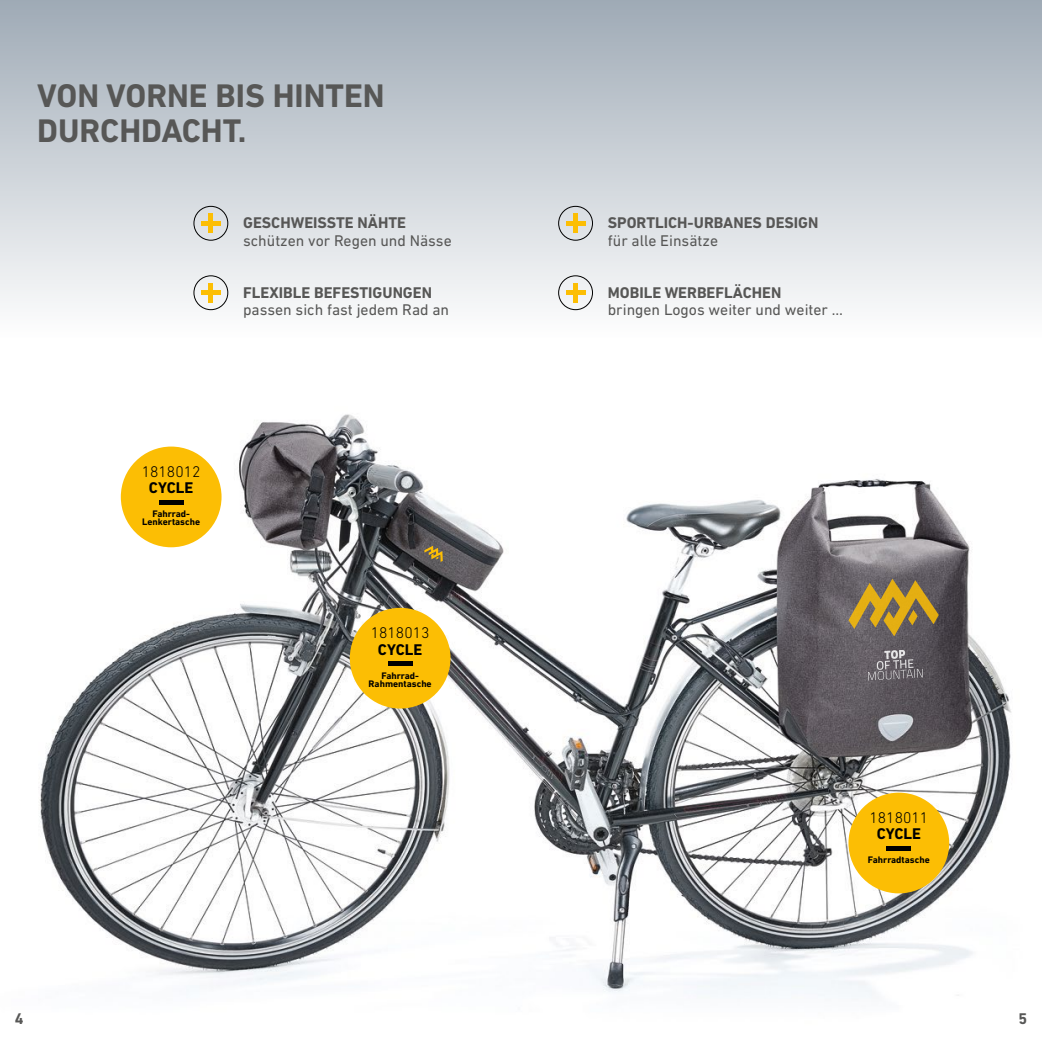
<style>
.page{position:relative;width:1042px;height:1042px;background:#fff}
.page>*{position:absolute;margin:0;border:0;box-sizing:border-box;transform-origin:0 0}
.t1{font:700 33.25px/34.6px "DIN Next LT Pro";color:#575756}
.t2{font:15.75px/17.3px "DIN Next LT Pro";color:#575756}
.t3{font:700 15.75px/17.3px "DIN Next LT Pro";color:#575756}
.t4{font:300 15.75px/16.6px "DIN Next LT Pro";color:#000;text-align:center}
.t5{font:700 9.62px/8.8px "DIN Next LT Pro";color:#000;text-align:center}
.s1{font-weight:700}
.s2{font-weight:400}
</style>
<div class="page">
<img style="left:38px;top:425px;width:974px;height:573px">
<div style="left:0;top:0;width:1042px;height:337px;background:linear-gradient(to bottom,#9faab6,#fdfdfd)"></div>
<div style="left:121px;top:446px;width:100px;height:101px;background:#fcbe04;border-radius:50%"></div>
<div style="left:350px;top:608px;width:100px;height:100px;background:#fcbe04;border-radius:50%"></div>
<div style="left:848px;top:792px;width:101px;height:101px;background:#fcbe04;border-radius:50%"></div>
<svg style="left:848px;top:579px;width:91px;height:57px;background:#947d44"></svg>
<svg style="left:868px;top:650px;width:55px;height:30px;background:#767177"></svg>
<svg style="left:424px;top:546px;width:19px;height:16px"></svg>
<div style="left:886px;top:846px;width:25px;height:5px;background:#000"></div>
<div style="left:388px;top:661px;width:24px;height:5px;background:#000"></div>
<div style="left:159px;top:500px;width:25px;height:5px;background:#000"></div>
<div style="left:201px;top:221px;width:20px;height:5px;background:#fcbe04"></div>
<div style="left:208px;top:213px;width:5px;height:20px;background:#fcbe04"></div>
<div style="left:193px;top:206px;width:35px;height:35px;border:1px solid #000;border-radius:50%"></div>
<div style="left:566px;top:221px;width:19px;height:5px;background:#fcbe04"></div>
<div style="left:573px;top:213px;width:5px;height:20px;background:#fcbe04"></div>
<div style="left:558px;top:206px;width:35px;height:35px;border:1px solid #000;border-radius:50%"></div>
<div style="left:201px;top:290px;width:20px;height:5px;background:#fcbe04"></div>
<div style="left:208px;top:283px;width:5px;height:20px;background:#fcbe04"></div>
<div style="left:193px;top:275px;width:35px;height:35px;border:1px solid #000;border-radius:50%"></div>
<div style="left:566px;top:290px;width:19px;height:5px;background:#fcbe04"></div>
<div style="left:573px;top:283px;width:5px;height:20px;background:#fcbe04"></div>
<div style="left:558px;top:275px;width:35px;height:35px;border:1px solid #000;border-radius:50%"></div>
<p class="t1" style="left:37px;top:78px;width:349px">VON VORNE BIS HINTEN<br>DURCHDACHT.</p>
<p class="t2" style="left:243px;top:214px;width:210px"><span class="s1">GESCHWEISSTE NÄHTE </span>schützen vor Regen und Nässe</p>
<p class="t3" style="left:608px;top:214px;width:212px">SPORTLICH-URBANES DESIGN <span class="s2">für alle Einsätze</span></p>
<p class="t2" style="left:243px;top:283px;width:208px"><span class="s1">FLEXIBLE BEFESTIGUNGEN </span>passen sich fast jedem Rad an</p>
<p class="t2" style="left:608px;top:283px;width:237px"><span class="s1">MOBILE WERBEFLÄCHEN<br></span>bringen Logos weiter und weiter …</p>
<p class="t4" style="left:142px;top:463px;width:60px">1818012<br><span class="s1">CYCLE</span></p>
<p class="t5" style="left:142px;top:509px;width:59px">Fahrrad-<br>Lenkertasche</p>
<p class="t4" style="left:371px;top:624px;width:60px">1818013<br><span class="s1">CYCLE</span></p>
<p class="t5" style="left:369px;top:671px;width:65px">Fahrrad-<br>Rahmentasche</p>
<p class="t4" style="left:869px;top:809px;width:60px">1818011<br><span class="s1">CYCLE</span></p>
<p class="t5" style="left:868px;top:855px;width:63px">Fahrradtasche</p>
<p class="t3" style="left:15px;top:1010px;width:10px">4</p>
<p class="t3" style="left:1018px;top:1010px;width:10px">5</p>
</div>
